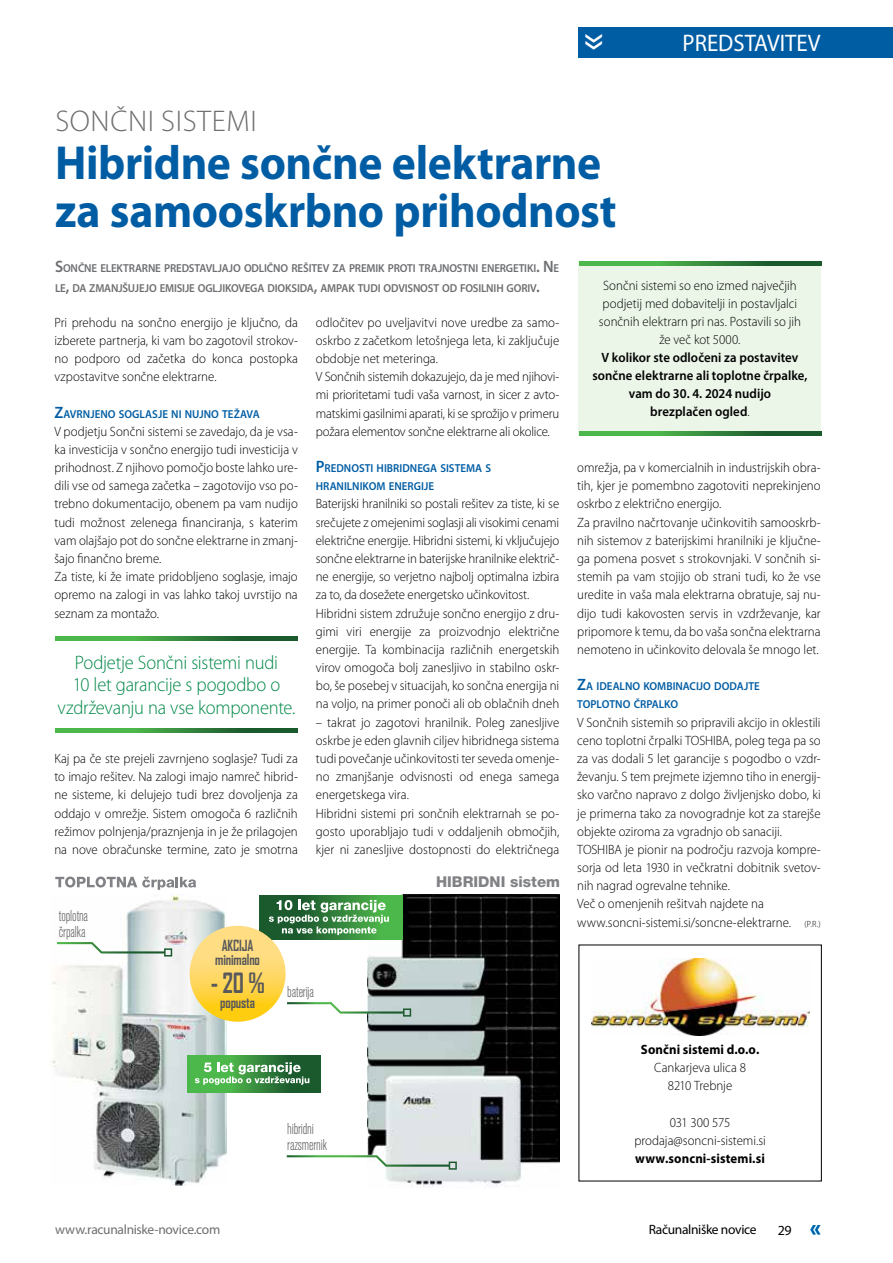
<style>
.page{position:relative;width:893px;height:1263px;background:#fff}
.page>*{position:absolute;margin:0;border:0;box-sizing:border-box;transform-origin:0 0}
.t1{font:700 48px/48px "Myriad Pro";letter-spacing:-.01em;color:#005da4;scale:.95 1}
.t2{font:45px "Myriad Pro";color:#fff;scale:.95 1}
.t3{font:300 30px "Myriad Pro";letter-spacing:.02em;color:#6d6e71}
.t4{font:700 26.7px "Agency FB";color:#58595b;scale:.9 1}
.t5{font:24px "Myriad Pro";color:#fff;scale:.95 1}
.t6{font:300 19.5px/22.5px "Myriad Pro";letter-spacing:-.015em;color:#008847;text-align:center;scale:.95 1}
.t7{font:16.5px/16.5px "Accius TCE Ligh Cond";letter-spacing:-.01em;color:#58595b;scale:.9 1}
.t8{font:800 15px "Helvetica Neue LT Pro";color:#818285}
.t9{font:700 14.7px/14.7px "Agency FB";letter-spacing:-.01em;color:#58595b;text-align:center;scale:.9 1}
.t10{font:13.95px "Myriad Pro";color:#000}
.t11{font:300 13.5px/18.1px "Myriad Pro";color:#000;scale:.95 1}
.t12{font:600 13.5px/18px "Myriad Pro";letter-spacing:.005em;color:#000;text-align:center;scale:.95 1}
.t13{font:700 13.5px "Myriad Pro";letter-spacing:.01em;color:#000;scale:.95 1}
.t14{font:13.5px "Myriad Pro";letter-spacing:-.025em;color:#6d6e71}
.t15{font:13.5px "Myriad Pro";letter-spacing:-.025em;color:#000}
.t16{font:600 11.55px/19.8px "Myriad Pro";letter-spacing:-.015em;color:#6d6e71;scale:.95 1}
.t17{font:600 11.55px/18.1px "Myriad Pro";color:#005da4;scale:.95 1}
.s1{font-size:16.5px}
.s2{font-weight:300}
.s3{font-size:9px}
.s4{font-weight:700;font-size:24.75px;color:#00aeef}
</style>
<div class="page">
<img style="left:591px;top:958px;width:218px;height:77px">
<div style="left:579px;top:261px;width:242px;height:175px;background:#ebf5e8"></div>
<svg style="left:55px;top:636px;width:243px;height:5px"></svg>
<svg style="left:579px;top:261px;width:243px;height:5px"></svg>
<svg style="left:579px;top:431px;width:243px;height:5px"></svg>
<svg style="left:55px;top:728px;width:243px;height:5px"></svg>
<svg style="left:55px;top:876px;width:141px;height:14px"></svg>
<img style="left:367px;top:895px;width:192px;height:293px">
<img style="left:52px;top:895px;width:175px;height:291px">
<svg style="left:260px;top:895px;width:142px;height:44px;background:#34883c"></svg>
<svg style="left:269px;top:900px;width:120px;height:35px;background:#68a06f"></svg>
<svg style="left:287px;top:1002px;width:124px;height:14px"></svg>
<svg style="left:287px;top:1155px;width:170px;height:15px"></svg>
<svg style="left:57px;top:942px;width:115px;height:14px"></svg>
<svg style="left:187px;top:1056px;width:133px;height:36px;background:#358a3c"></svg>
<svg style="left:195px;top:1062px;width:114px;height:23px"></svg>
<svg style="left:190px;top:926px;width:96px;height:96px;background:#fed75c"></svg>
<div style="left:578px;top:27px;width:315px;height:31px;background:#005da4"></div>
<h2 class="t2" style="left:625px;top:33px;width:20px;rotate:90deg">»</h2>
<h3 class="t5" style="left:683px;top:29px;width:147px">PREDSTAVITEV</h3>
<h3 class="t5" style="left:713px;top:29px;width:115px">AKTUALNO</h3>
<h3 class="t3" style="left:55px;top:102px;width:203px">SONČNI SISTEMI</h3>
<h1 class="t1" style="left:55px;top:137px;width:592px">Hibridne sončne elektrarne za samooskrbno prihodnost</h1>
<p class="t16" style="left:55px;top:258px;width:531px"><span class="s1">S</span>ONČNE ELEKTRARNE PREDSTAVLJAJO ODLIČNO REŠITEV ZA PREMIK PROTI TRAJNOSTNI ENERGETIKI<span class="s1">. N</span> E<br>LE<span class="s1">,</span> DA ZMANJŠUJEJO EMISIJE OGLJIKOVEGA DIOKSIDA<span class="s1">,</span> AMPAK TUDI ODVISNOST OD FOSILNIH GORIV<span class="s1">.</span></p>
<p class="t11" style="left:599px;top:276px;width:214px;text-align:center">Sončni sistemi so eno izmed največjih podjetij med dobavitelji in postavljalci sončnih elektrarn pri nas. Postavili so jih že več kot 5000.</p>
<p class="t12" style="left:592px;top:348px;width:228px">V kolikor ste odločeni za postavitev sončne elektrarne ali toplotne črpalke, vam do 30. 4. 2024 nudijo<br>brezplačen ogled<span class="s2">.</span></p>
<p class="t11" style="left:316px;top:313px;width:258px">odločitev po uveljavitvi nove uredbe za samo&shy;oskrbo z začetkom letošnjega leta, ki zaključuje obdobje net meteringa.<br>V Sončnih sistemih dokazujejo, da je med njihovi&shy;mi prioritetami tudi vaša varnost, in sicer z avto&shy;matskimi gasilnimi aparati, ki se sprožijo v primeru požara elementov sončne elektrarne ali okolice.</p>
<p class="t17" style="left:316px;top:459px;width:186px"><span class="s1">P</span>REDNOSTI HIBRIDNEGA SISTEMA S<br>HRANILNIKOM ENERGIJE</p>
<p class="t11" style="left:316px;top:495px;width:258px">Baterijski hranilniki so postali rešitev za tiste, ki se srečujete z omejenimi soglasji ali visokimi cenami električne energije. Hibridni sistemi, ki vključujejo sončne elektrarne in baterijske hranilnike električ&shy;ne energije, so verjetno najbolj optimalna izbira za to, da dosežete energetsko učinkovitost.<br>Hibridni sistem združuje sončno energijo z dru&shy;gimi viri energije za proizvodnjo električne energije. Ta kombinacija različnih energetskih virov omogoča bolj zanesljivo in stabilno oskr&shy;bo, še posebej v situacijah, ko sončna energija ni na voljo, na primer ponoči ali ob oblačnih dneh</p>
<p class="t11" style="left:316px;top:713px;width:258px">– takrat jo zagotovi hranilnik. Poleg zanesljive oskrbe je eden glavnih ciljev hibridnega sistema tudi povečanje učinkovitosti ter seveda omenje&shy;no zmanjšanje odvisnosti od enega samega energetskega vira.<br>Hibridni sistemi pri sončnih elektrarnah se po&shy;gosto uporabljajo tudi v oddaljenih območjih, kjer ni zanesljive dostopnosti do električnega</p>
<p class="t11" style="left:54px;top:313px;width:258px;text-align:justify">Pri prehodu na sončno energijo je ključno, da izberete partnerja, ki vam bo zagotovil strokov&shy;no podporo od začetka do konca postopka vzpostavitve sončne elektrarne.</p>
<p class="t17" style="left:54px;top:404px;width:218px"><span class="s1">Z</span>AVRNJENO SOGLASJE NI NUJNO TEŽAVA</p>
<p class="t11" style="left:54px;top:422px;width:258px">V podjetju Sončni sistemi se zavedajo, da je vsa&shy;ka investicija v sončno energijo tudi investicija v prihodnost. Z njihovo pomočjo boste lahko ure&shy;dili vse od samega začetka – zagotovijo vso po&shy;trebno dokumentacijo, obenem pa vam nudijo tudi možnost zelenega financiranja, s katerim vam olajšajo pot do sončne elektrarne in zmanj&shy;šajo finančno breme.<br>Za tiste, ki že imate pridobljeno soglasje, imajo opremo na zalogi in vas lahko takoj uvrstijo na seznam za montažo.</p>
<p class="t11" style="left:577px;top:458px;width:258px">omrežja, pa v komercialnih in industrijskih obra&shy;tih, kjer je pomembno zagotoviti neprekinjeno oskrbo z električno energijo.<br>Za pravilno načrtovanje učinkovitih samooskrb&shy;nih sistemov z baterijskimi hranilniki je ključne&shy;ga pomena posvet s strokovnjaki. V sončnih si&shy;stemih pa vam stojijo ob strani tudi, ko že vse uredite in vaša mala elektrarna obratuje, saj nu&shy;dijo tudi kakovosten servis in vzdrževanje, kar pripomore k temu, da bo vaša sončna elektrarna nemoteno in učinkovito delovala še mnogo let.</p>
<p class="t17" style="left:577px;top:677px;width:192px"><span class="s1">Z</span>A IDEALNO KOMBINACIJO DODAJTE<br>TOPLOTNO ČRPALKO</p>
<p class="t11" style="left:577px;top:713px;width:258px">V Sončnih sistemih so pripravili akcijo in oklestili ceno toplotni črpalki TOSHIBA, poleg tega pa so za vas dodali 5 let garancije s pogodbo o vzdr&shy;ževanju. S tem prejmete izjemno tiho in energij&shy;sko varčno napravo z dolgo življenjsko dobo, ki je primerna tako za novogradnje kot za starejše objekte oziroma za vgradnjo ob sanaciji.<br>TOSHIBA je pionir na področju razvoja kompre&shy;sorja od leta 1930 in večkratni dobitnik svetov&shy;nih nagrad ogrevalne tehnike.<br>Več o omenjenih rešitvah najdete na www.soncni-sistemi.si/soncne-elektrarne. <span class="s3">(P.R.)</span></p>
<h3 class="t6" style="left:58px;top:651px;width:252px">Podjetje Sončni sistemi nudi<br>10 let garancije s pogodbo o vzdrževanju na vse komponente.</h3>
<p class="t11" style="left:54px;top:749px;width:258px;text-align:justify">Kaj pa če ste prejeli zavrnjeno soglasje? Tudi za to imajo rešitev. Na zalogi imajo namreč hibrid&shy;ne sisteme, ki delujejo tudi brez dovoljenja za oddajo v omrežje. Sistem omogoča 6 različnih režimov polnjenja/praznjenja in je že prilagojen na nove obračunske termine, zato je smotrna</p>
<p class="t8" style="left:436px;top:873px;width:125px">HIBRIDNI sistem</p>
<p class="t7" style="left:59px;top:908px;width:34px">toplotna črpalka</p>
<p class="t9" style="left:215px;top:937px;width:51px">AKCIJA minimalno</p>
<h3 class="t4" style="left:211px;top:967px;width:61px">- 20 %</h3>
<p class="t9" style="left:220px;top:995px;width:40px">popusta</p>
<p class="t7" style="left:287px;top:983px;width:31px">baterija</p>
<p class="t7" style="left:287px;top:1120px;width:46px">hibridni razsmernik</p>
<p class="t13" style="left:641px;top:1040px;width:126px">Sončni sistemi d.o.o.</p>
<p class="t11" style="left:654px;top:1058px;width:98px;text-align:center">Cankarjeva ulica 8<br>8210 Trebnje</p>
<p class="t11" style="left:634px;top:1113px;width:140px;text-align:center">031 300 575 prodaja@soncni-sistemi.si</p>
<p class="t13" style="left:635px;top:1149px;width:138px">www.soncni-sistemi.si</p>
<p class="t14" style="left:55px;top:1221px;width:166px">www.racunalniske-novice.com</p>
<p class="t15" style="left:649px;top:1221px;width:109px">Računalniške novice</p>
<p class="t10" style="left:778px;top:1221px;width:45px">29 <span class="s4">«</span></p>
</div>
